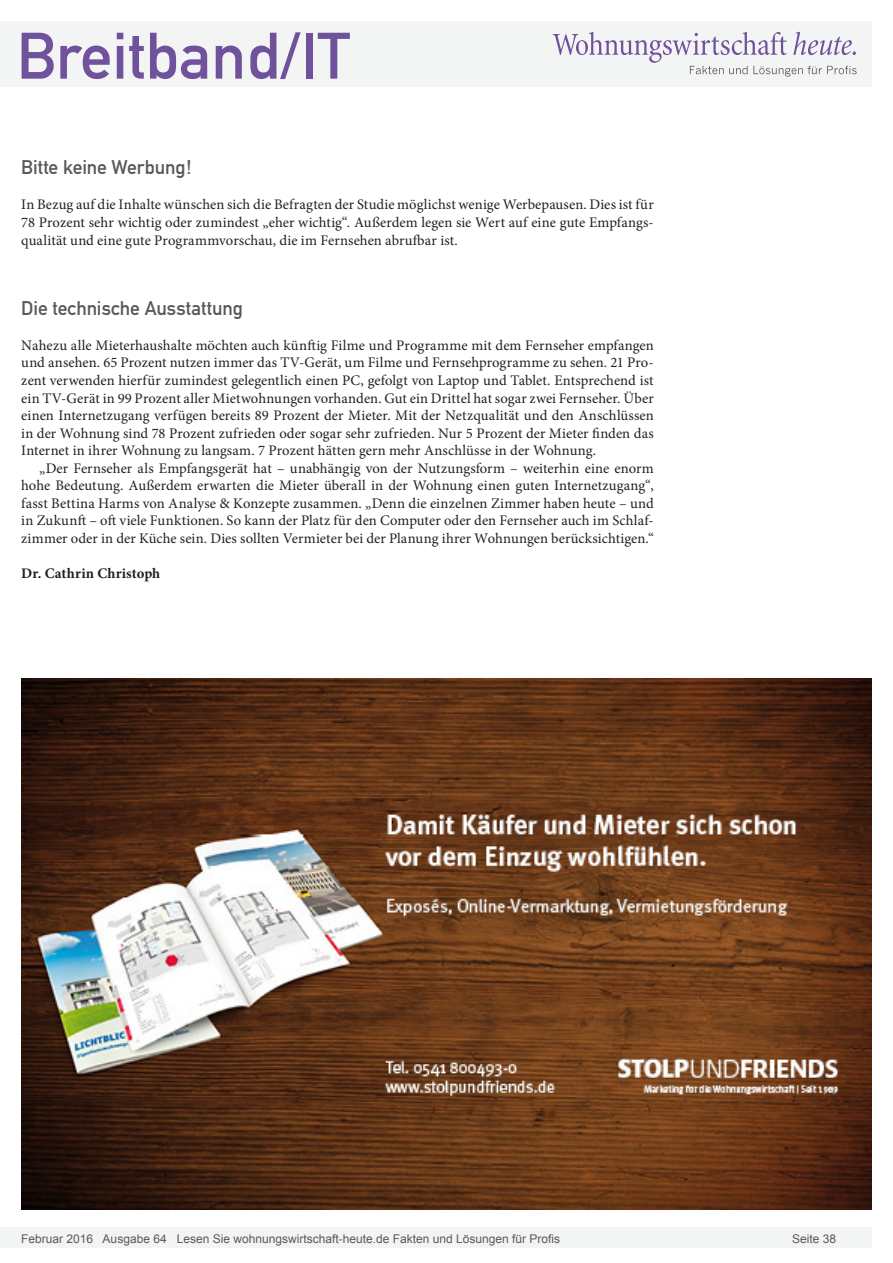
<style>
.page{position:relative;width:893px;height:1263px;background:#fff}
.page>*{position:absolute;margin:0;border:0;box-sizing:border-box;transform-origin:0 0}
.t1{font:64.5px "DIN Mittelschrift";color:#70529c}
.t2{font:19.5px "DIN Mittelschrift";letter-spacing:-.005em;color:#595959}
.t3{font:14.7px/17.5px "Minion Pro";letter-spacing:.005em;color:#231f20;text-align:justify}
.t4{font:700 14.7px "Minion Pro";letter-spacing:.01em;color:#231f20}
.t5{font:12px "Arial";color:#595959}
</style>
<div class="page">
<div style="left:0;top:1227px;width:872px;height:20px;background:#f3f4f4"></div>
<div style="left:0;top:21px;width:872px;height:66px;background:#f3f4f4"></div>
<svg style="left:553px;top:32px;width:304px;height:45px"></svg>
<img style="left:21px;top:679px;width:851px;height:531px">
<h1 class="t1" style="left:17px;top:18px;width:335px">Breitband/IT</h1>
<h2 class="t2" style="left:21px;top:156px;width:172px">Bitte keine Werbung!</h2>
<p class="t3" style="left:21px;top:196px;width:634px">In Bezug auf die Inhalte wünschen sich die Befragten der Studie möglichst wenige Werbepausen. Dies ist für 78 Prozent sehr wichtig oder zumindest „eher wichtig“. Außerdem legen sie Wert auf eine gute Empfangs&shy;qualität und eine gute Programmvorschau, die im Fernsehen abrufbar ist.</p>
<h2 class="t2" style="left:21px;top:296px;width:223px">Die technische Ausstattung</h2>
<p class="t3" style="left:21px;top:336px;width:634px">Nahezu alle Mieterhaushalte möchten auch künftig Filme und Programme mit dem Fernseher empfangen und ansehen. 65 Prozent nutzen immer das TV-Gerät, um Filme und Fernsehprogramme zu sehen. 21 Pro&shy;zent verwenden hierfür zumindest gelegentlich einen PC, gefolgt von Laptop und Tablet. Entsprechend ist ein TV-Gerät in 99 Prozent aller Mietwohnungen vorhanden. Gut ein Drittel hat sogar zwei Fernseher. Über einen Internetzugang verfügen bereits 89 Prozent der Mieter. Mit der Netzqualität und den Anschlüssen in der Wohnung sind 78 Prozent zufrieden oder sogar sehr zufrieden. Nur 5 Prozent der Mieter finden das Internet in ihrer Wohnung zu langsam. 7 Prozent hätten gern mehr Anschlüsse in der Wohnung.</p>
<p class="t3" style="left:21px;top:459px;width:634px;text-indent:18px">„Der Fernseher als Empfangsgerät hat – unabhängig von der Nutzungsform – weiterhin eine enorm hohe Bedeutung. Außerdem erwarten die Mieter überall in der Wohnung einen guten Internetzugang“, fasst Bettina Harms von Analyse &amp; Konzepte zusammen. „Denn die einzelnen Zimmer haben heute – und in Zukunft – oft viele Funktionen. So kann der Platz für den Computer oder den Fernseher auch im Schlaf&shy;zimmer oder in der Küche sein. Dies sollten Vermieter bei der Planung ihrer Wohnungen berücksichtigen.“</p>
<p class="t4" style="left:21px;top:563px;width:141px">Dr. Cathrin Christoph</p>
<p class="t5" style="left:21px;top:1230px;width:540px">Februar 2016 Ausgabe 64 Lesen Sie wohnungswirtschaft-heute.de Fakten und Lösungen für Profis</p>
<p class="t5" style="left:792px;top:1231px;width:46px">Seite 38</p>
</div>
